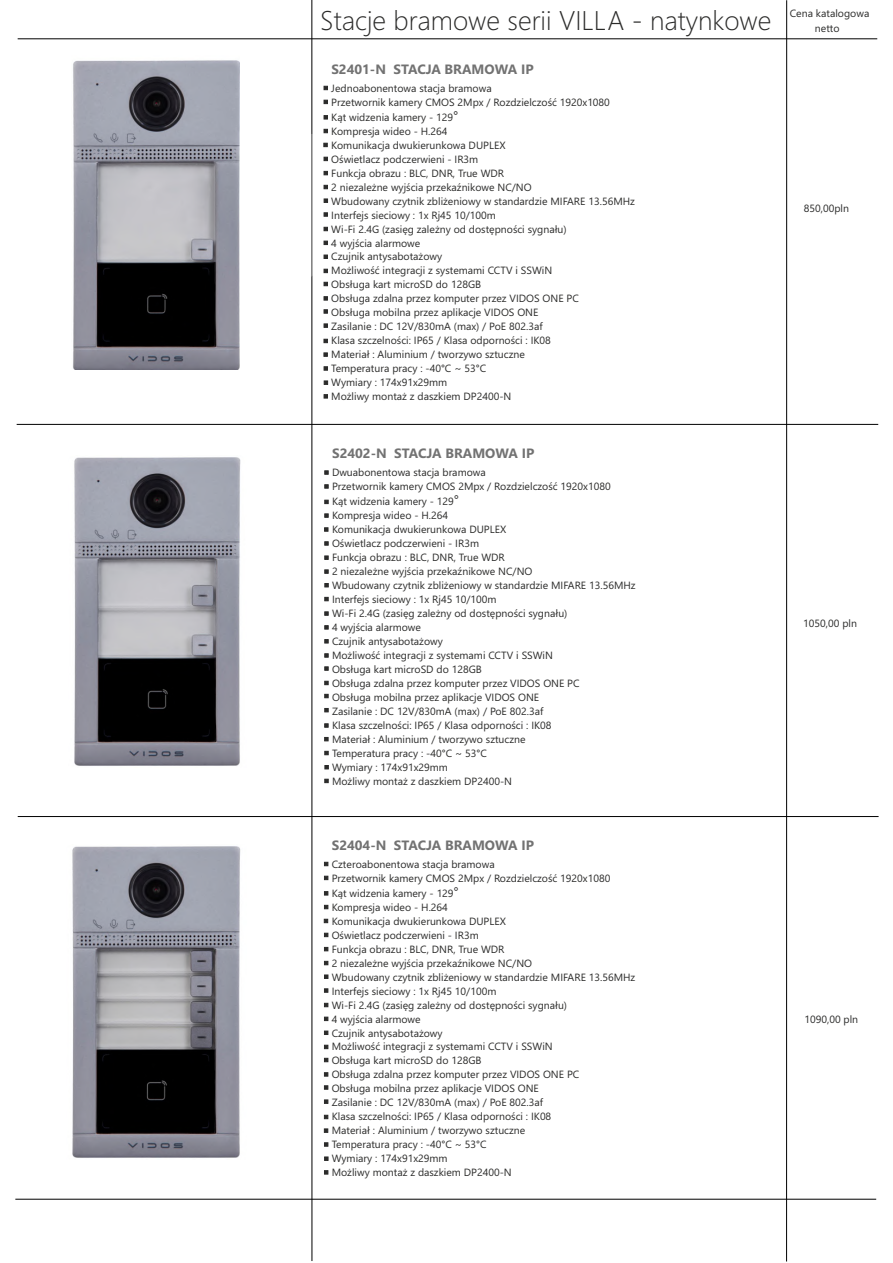
<style>
.page{position:relative;width:893px;height:1263px;background:#fff}
.page>*{position:absolute;margin:0;border:0;box-sizing:border-box;transform-origin:0 0}
.t1{font:300 27px "Segoe UI";color:#2b2b2a}
.t2{font:700 13.5px "Segoe UI";color:#727272}
.t3{font:10.5px/14px "Segoe UI";color:#2b2b2a}
.s1{font-family:"Arial";font-size:13.5px}
</style>
<div class="page">
<hr style="left:311px;top:0;width:1px;height:1261px;background:#000">
<svg style="left:324px;top:86px;width:4px;height:4px"></svg>
<svg style="left:324px;top:100px;width:4px;height:4px"></svg>
<svg style="left:324px;top:115px;width:4px;height:4px"></svg>
<svg style="left:324px;top:296px;width:4px;height:5px"></svg>
<svg style="left:324px;top:309px;width:4px;height:5px"></svg>
<svg style="left:324px;top:323px;width:4px;height:5px"></svg>
<hr style="left:17px;top:424px;width:861px;height:1px;background:#000">
<hr style="left:786px;top:0;width:1px;height:1261px;background:#000">
<hr style="left:18px;top:38px;width:859px;height:1px;background:#000">
<svg style="left:239px;top:129px;width:89px;height:157px"></svg>
<svg style="left:324px;top:339px;width:4px;height:4px"></svg>
<svg style="left:324px;top:366px;width:4px;height:5px"></svg>
<hr style="left:18px;top:816px;width:861px;height:1px;background:#000">
<svg style="left:324px;top:380px;width:4px;height:5px"></svg>
<hr style="left:15px;top:1199px;width:861px;height:1px;background:#000">
<svg style="left:323px;top:352px;width:5px;height:5px"></svg>
<svg style="left:324px;top:394px;width:4px;height:4px"></svg>
<svg style="left:324px;top:470px;width:5px;height:5px"></svg>
<svg style="left:324px;top:484px;width:5px;height:5px"></svg>
<svg style="left:324px;top:527px;width:4px;height:5px"></svg>
<svg style="left:324px;top:541px;width:5px;height:5px"></svg>
<svg style="left:324px;top:555px;width:5px;height:5px"></svg>
<svg style="left:324px;top:569px;width:5px;height:5px"></svg>
<svg style="left:324px;top:611px;width:5px;height:5px"></svg>
<svg style="left:324px;top:625px;width:5px;height:4px"></svg>
<svg style="left:324px;top:639px;width:5px;height:4px"></svg>
<svg style="left:324px;top:653px;width:5px;height:5px"></svg>
<svg style="left:324px;top:500px;width:5px;height:4px"></svg>
<svg style="left:324px;top:513px;width:5px;height:5px"></svg>
<svg style="left:324px;top:597px;width:5px;height:4px"></svg>
<svg style="left:324px;top:666px;width:5px;height:5px"></svg>
<svg style="left:324px;top:681px;width:5px;height:4px"></svg>
<svg style="left:324px;top:694px;width:5px;height:4px"></svg>
<svg style="left:324px;top:708px;width:5px;height:4px"></svg>
<svg style="left:324px;top:583px;width:5px;height:4px"></svg>
<svg style="left:324px;top:723px;width:5px;height:5px"></svg>
<svg style="left:324px;top:751px;width:5px;height:4px"></svg>
<svg style="left:324px;top:765px;width:5px;height:4px"></svg>
<svg style="left:324px;top:737px;width:5px;height:4px"></svg>
<svg style="left:324px;top:779px;width:5px;height:4px"></svg>
<svg style="left:324px;top:862px;width:4px;height:4px"></svg>
<svg style="left:324px;top:876px;width:4px;height:4px"></svg>
<svg style="left:324px;top:919px;width:4px;height:4px"></svg>
<svg style="left:324px;top:933px;width:4px;height:4px"></svg>
<svg style="left:324px;top:947px;width:4px;height:4px"></svg>
<svg style="left:324px;top:961px;width:4px;height:4px"></svg>
<svg style="left:324px;top:1003px;width:4px;height:4px"></svg>
<svg style="left:324px;top:1017px;width:4px;height:4px"></svg>
<svg style="left:324px;top:1031px;width:4px;height:4px"></svg>
<svg style="left:324px;top:1045px;width:4px;height:4px"></svg>
<svg style="left:324px;top:891px;width:4px;height:4px"></svg>
<svg style="left:324px;top:905px;width:4px;height:4px"></svg>
<svg style="left:324px;top:988px;width:4px;height:5px"></svg>
<svg style="left:324px;top:1058px;width:4px;height:4px"></svg>
<svg style="left:324px;top:1072px;width:4px;height:4px"></svg>
<svg style="left:324px;top:1085px;width:4px;height:5px"></svg>
<svg style="left:324px;top:1099px;width:4px;height:5px"></svg>
<svg style="left:324px;top:974px;width:4px;height:5px"></svg>
<svg style="left:324px;top:1115px;width:4px;height:4px"></svg>
<svg style="left:324px;top:1142px;width:4px;height:5px"></svg>
<svg style="left:324px;top:1156px;width:4px;height:5px"></svg>
<svg style="left:324px;top:1128px;width:4px;height:5px"></svg>
<svg style="left:324px;top:1170px;width:4px;height:4px"></svg>
<img style="left:74px;top:457px;width:167px;height:309px">
<img style="left:73px;top:60px;width:166px;height:310px">
<img style="left:72px;top:846px;width:169px;height:312px">
<h1 class="t1" style="left:320px;top:10px;width:453px">Stacje bramowe serii VILLA - natynkowe</h1>
<p class="t3" style="left:790px;top:7px;width:81px;line-height:14.4px;text-align:center">Cena katalogowa netto</p>
<p class="t2" style="left:331px;top:64px;width:204px">S2401-N STACJA BRAMOWA IP</p>
<p class="t3" style="left:331px;top:82px;width:305px">Jednoabonentowa stacja bramowa<br>Przetwornik kamery CMOS 2Mpx / Rozdzielczość 1920x1080<br>Kąt widzenia kamery - 129<span class="s1">°<br></span>Kompresja wideo - H.264<br>Komunikacja dwukierunkowa DUPLEX<br>Oświetlacz podczerwieni - IR3m<br>Funkcja obrazu : BLC, DNR, True WDR<br>2 niezależne wyjścia przekaźnikowe NC/NO<br>Wbudowany czytnik zbliżeniowy w standardzie MIFARE 13.56MHz Interfejs sieciowy : 1x Rj45 10/100m<br>Wi-Fi 2.4G (zasięg zależny od dostępności sygnału)<br>4 wyjścia alarmowe<br>Czujnik antysabotażowy<br>Możliwość integracji z systemami CCTV i SSWiN<br>Obsługa kart microSD do 128GB<br>Obsługa zdalna przez komputer przez VIDOS ONE PC<br>Obsługa mobilna przez aplikacje VIDOS ONE<br>Zasilanie : DC 12V/830mA (max) / PoE 802.3af<br>Klasa szczelności: IP65 / Klasa odporności : IK08<br>Materiał : Aluminium / tworzywo sztuczne<br>Temperatura pracy : -40°C ~ 53°C<br>Wymiary : 174x91x29mm<br>Możliwy montaż z daszkiem DP2400-N</p>
<p class="t2" style="left:332px;top:448px;width:204px">S2402-N STACJA BRAMOWA IP</p>
<p class="t3" style="left:332px;top:467px;width:305px">Dwuabonentowa stacja bramowa<br>Przetwornik kamery CMOS 2Mpx / Rozdzielczość 1920x1080<br>Kąt widzenia kamery - 129<span class="s1">°<br></span>Kompresja wideo - H.264<br>Komunikacja dwukierunkowa DUPLEX<br>Oświetlacz podczerwieni - IR3m<br>Funkcja obrazu : BLC, DNR, True WDR<br>2 niezależne wyjścia przekaźnikowe NC/NO<br>Wbudowany czytnik zbliżeniowy w standardzie MIFARE 13.56MHz Interfejs sieciowy : 1x Rj45 10/100m<br>Wi-Fi 2.4G (zasięg zależny od dostępności sygnału)<br>4 wyjścia alarmowe<br>Czujnik antysabotażowy<br>Możliwość integracji z systemami CCTV i SSWiN<br>Obsługa kart microSD do 128GB<br>Obsługa zdalna przez komputer przez VIDOS ONE PC<br>Obsługa mobilna przez aplikacje VIDOS ONE<br>Zasilanie : DC 12V/830mA (max) / PoE 802.3af<br>Klasa szczelności: IP65 / Klasa odporności : IK08<br>Materiał : Aluminium / tworzywo sztuczne<br>Temperatura pracy : -40°C ~ 53°C<br>Wymiary : 174x91x29mm<br>Możliwy montaż z daszkiem DP2400-N</p>
<p class="t2" style="left:332px;top:840px;width:204px">S2404-N STACJA BRAMOWA IP</p>
<p class="t3" style="left:332px;top:858px;width:305px">Czteroabonentowa stacja bramowa<br>Przetwornik kamery CMOS 2Mpx / Rozdzielczość 1920x1080<br>Kąt widzenia kamery - 129<span class="s1">°<br></span>Kompresja wideo - H.264<br>Komunikacja dwukierunkowa DUPLEX<br>Oświetlacz podczerwieni - IR3m<br>Funkcja obrazu : BLC, DNR, True WDR<br>2 niezależne wyjścia przekaźnikowe NC/NO<br>Wbudowany czytnik zbliżeniowy w standardzie MIFARE 13.56MHz Interfejs sieciowy : 1x Rj45 10/100m<br>Wi-Fi 2.4G (zasięg zależny od dostępności sygnału)<br>4 wyjścia alarmowe<br>Czujnik antysabotażowy<br>Możliwość integracji z systemami CCTV i SSWiN<br>Obsługa kart microSD do 128GB<br>Obsługa zdalna przez komputer przez VIDOS ONE PC<br>Obsługa mobilna przez aplikacje VIDOS ONE<br>Zasilanie : DC 12V/830mA (max) / PoE 802.3af<br>Klasa szczelności: IP65 / Klasa odporności : IK08<br>Materiał : Aluminium / tworzywo sztuczne<br>Temperatura pracy : -40°C ~ 53°C<br>Wymiary : 174x91x29mm<br>Możliwy montaż z daszkiem DP2400-N</p>
<p class="t3" style="left:804px;top:202px;width:47px">850,00pln</p>
<p class="t3" style="left:803px;top:617px;width:55px">1050,00 pln</p>
<p class="t3" style="left:804px;top:1014px;width:55px">1090,00 pln</p>
</div>
